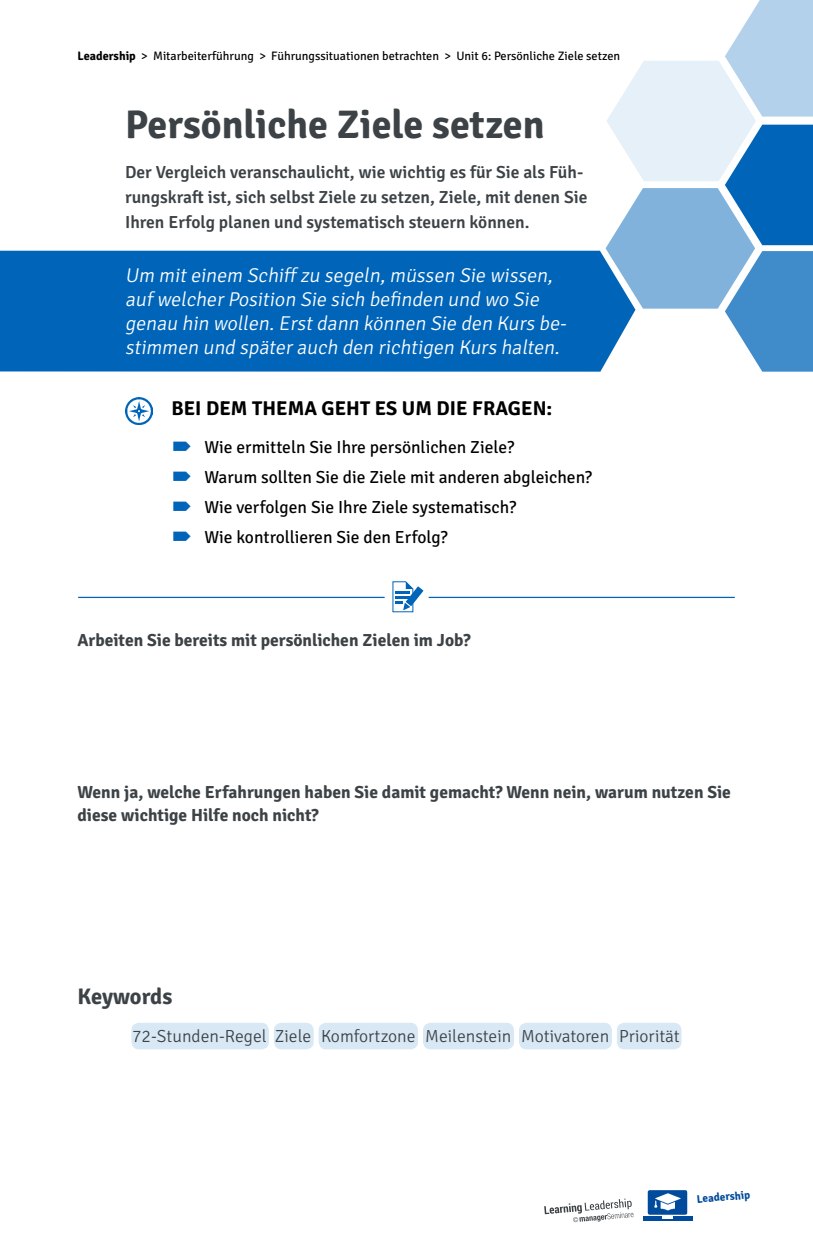
<style>
.page{position:relative;width:813px;height:1250px;background:#fff}
.page>*{position:absolute;margin:0;border:0;box-sizing:border-box;transform-origin:0 0}
.t1{font:700 40px "Signika Negative";color:#3c4246}
.t2{font:700 22.5px "Signika Negative";letter-spacing:-.01em;color:#3c4246}
.t3{font:italic 300 20px/24px "Signika Negative";color:#fff}
.t4{font:700 20px "Signika Negative";letter-spacing:.005em;color:#000}
.t5{font:600 17.5px/25px "Signika Negative";color:#3c4246}
.t6{font:17.5px/30px "Signika Negative";color:#000}
.t7{font:700 17.5px/23.8px "Signika Negative";color:#3c4246}
.t8{font:300 17.5px "Signika Negative";color:#3c4246}
.t9{font:12.25px "Signika Negative";color:#000}
.t10{font:700 11.25px "Signika Negative";color:#004b9b}
.s1{font-weight:700}
</style>
<div class="page">
<div style="left:647px;top:1190px;width:40px;height:25px;background:#004b9b;border-radius:2px"></div>
<svg style="left:643px;top:1216px;width:49px;height:5px"></svg>
<img style="left:654px;top:1194px;width:27px;height:16px">
<svg style="left:544px;top:1199px;width:89px;height:23px"></svg>
<hr style="left:78px;top:597px;width:306px;height:1px;background:#0065b9">
<hr style="left:428px;top:597px;width:306px;height:1px;background:#0065b9">
<svg style="left:392px;top:581px;width:31px;height:32px"></svg>
<hr style="left:395px;top:596px;width:15px;height:3px;background:#0065b9">
<div style="left:0;top:251px;width:605px;height:121px;background:#0065b9"></div>
<svg style="left:605px;top:0;width:207px;height:372px"></svg>
<img style="left:125px;top:398px;width:27px;height:27px">
<div style="left:131px;top:1023px;width:138px;height:26px;background:#d9e8f5;border-radius:7px"></div>
<div style="left:318px;top:1023px;width:100px;height:26px;background:#d9e8f5;border-radius:7px"></div>
<div style="left:423px;top:1023px;width:91px;height:26px;background:#d9e8f5;border-radius:7px"></div>
<div style="left:274px;top:1023px;width:39px;height:26px;background:#d9e8f5;border-radius:7px"></div>
<div style="left:519px;top:1023px;width:93px;height:26px;background:#d9e8f5;border-radius:7px"></div>
<div style="left:617px;top:1023px;width:64px;height:26px;background:#d9e8f5;border-radius:7px"></div>
<p class="t9" style="left:78px;top:47px;width:544px"><span class="s1">Leadership</span> &gt; Mitarbeiterführung &gt; Führungssituationen betrachten &gt; Unit 6: Persönliche Ziele setzen</p>
<h1 class="t1" style="left:125px;top:96px;width:421px">Persönliche Ziele setzen</h1>
<p class="t5" style="left:125px;top:158px;width:464px">Der Vergleich veranschaulicht, wie wichtig es für Sie als Füh&shy;rungskraft ist, sich selbst Ziele zu setzen, Ziele, mit denen Sie<br>Ihren Erfolg planen und systematisch steuern können.</p>
<p class="t3" style="left:125px;top:262px;width:446px">Um miteinem Schiff zu segeln,müssen Sie wissen, aufwelcherPosition Sie sich befinden und wo Sie genau hin wollen.Erstdann können Sie den Kurs be&shy;stimmen und späterauch den richtigen Kurs halten.</p>
<p class="t4" style="left:171px;top:394px;width:382px">BEI DEM THEMA GEHT ES UM DIE FRAGEN:</p>
<p class="t6" style="left:204px;top:431px;width:389px">Wie ermitteln Sie Ihre persönlichen Ziele?<br>Warum sollten Sie die Ziele mit anderen abgleichen?<br>Wie verfolgen Sie Ihre Ziele systematisch?<br>Wie kontrollieren Sie den Erfolg?</p>
<p class="t7" style="left:77px;top:628px;width:395px">Arbeiten Sie bereits mit persönlichen Zielen im Job?</p>
<p class="t7" style="left:77px;top:779px;width:655px">Wenn ja, welche Erfahrungen haben Sie damit gemacht? Wenn nein, warum nutzen Sie diese wichtige Hilfe noch nicht?</p>
<p class="t2" style="left:78px;top:980px;width:96px">Keywords</p>
<p class="t8" style="left:132px;top:1023px;width:549px">72-Stunden-Regel Ziele Komfortzone Meilenstein Motivatoren Priorität</p>
<p class="t10" style="left:696px;top:1191px;width:55px;rotate:-5deg">Leadership</p>
</div>
